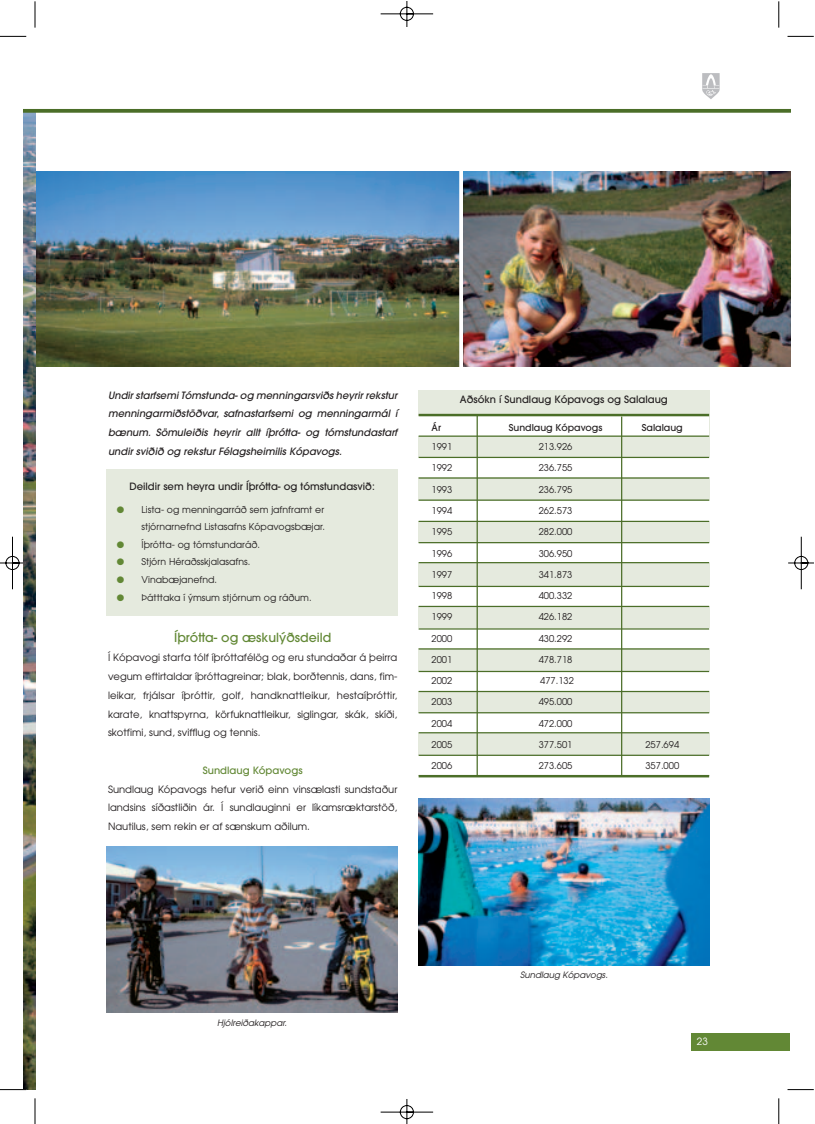
<style>
.page{position:relative;width:815px;height:1124px;background:#fff}
.page>*{position:absolute;margin:0;border:0;box-sizing:border-box;transform-origin:0 0}
.t1{font:500 12.5px "Avant Garde";color:#628835}
.t2{font:10px/18.8px "Avant Garde";color:#231f20;text-align:justify}
.t3{font:italic 500 10px/18.8px "Avant Garde";color:#231f20;text-align:justify}
.t4{font:500 10px "Avant Garde";color:#231f20}
.t5{font:500 10px "Avant Garde";color:#628835}
.t6{font:10px "Avant Garde";color:#fff}
.t7{font:9.38px/17.5px "Avant Garde";color:#231f20;text-align:right}
.t8{font:500 9.38px "Avant Garde";color:#231f20}
.t9{font:italic 8.75px "Avant Garde";color:#231f20}
.s1{color:#628835}
</style>
<div class="page">
<img style="left:0;top:1px;width:814px;height:1122px">
<p class="t3" style="left:108px;top:386px;width:291px">Undir starfsemi Tómstunda- og menningarsviðs heyrir rekstur menningarmiðstöðvar, safnastarfsemi og menningarmál í bænum. Sömuleiðis heyrir allt íþrótta- og tómstundastarf undir sviðið og rekstur Félagsheimilis Kópavogs.</p>
<p class="t4" style="left:129px;top:483px;width:247px">Deildir sem heyra undir Íþrótta- og tómstundasvið:</p>
<p class="t7" style="left:117px;top:501px;width:210px"><span class="s1">●</span> Lista- og menningarráð sem jafnframt er stjórnarnefnd Listasafns Kópavogsbæjar.</p>
<p class="t7" style="left:117px;top:536px;width:145px"><span class="s1">●</span> Íþrótta- og tómstundaráð.</p>
<p class="t7" style="left:117px;top:554px;width:135px"><span class="s1">●</span> Stjórn Héraðsskjalasafns.</p>
<p class="t7" style="left:117px;top:571px;width:102px"><span class="s1">●</span> Vinabæjanefnd.</p>
<p class="t7" style="left:117px;top:589px;width:196px"><span class="s1">●</span> Þátttaka í ýmsum stjórnum og ráðum.</p>
<p class="t1" style="left:174px;top:633px;width:159px">Íþrótta- og æskulýðsdeild</p>
<p class="t2" style="left:108px;top:649px;width:291px">Í Kópavogi starfa tólf íþróttafélög og eru stundaðar á þeirra vegum eftirtaldar íþróttagreinar; blak, borðtennis, dans, fim&shy;leikar, frjálsar íþróttir, golf, handknattleikur, hestaíþróttir, karate, knattspyrna, körfuknattleikur, siglingar, skák, skíði, skotfimi, sund, svifflug og tennis.</p>
<p class="t5" style="left:203px;top:766px;width:101px">Sundlaug Kópavogs</p>
<p class="t2" style="left:108px;top:780px;width:291px">Sundlaug Kópavogs hefur verið einn vinsælasti sundstaður landsins síðastliðin ár. Í sundlauginni er líkamsræktarstöð, Nautilus, sem rekin er af sænskum aðilum.</p>
<p class="t4" style="left:460px;top:396px;width:210px">Aðsókn í Sundlaug Kópavogs og Salalaug</p>
<p class="t8" style="left:432px;top:424px;width:11px">Ár</p>
<p class="t8" style="left:509px;top:424px;width:95px">Sundlaug Kópavogs</p>
<p class="t8" style="left:642px;top:424px;width:43px">Salalaug</p>
<p class="t7" style="left:432px;top:439px;width:22px">1991</p>
<p class="t7" style="left:539px;top:439px;width:35px">213.926</p>
<p class="t7" style="left:432px;top:460px;width:22px">1992</p>
<p class="t7" style="left:539px;top:460px;width:35px">236.755</p>
<p class="t7" style="left:432px;top:481px;width:22px">1993</p>
<p class="t7" style="left:539px;top:481px;width:35px">236.795</p>
<p class="t7" style="left:432px;top:502px;width:22px">1994</p>
<p class="t7" style="left:539px;top:502px;width:35px">262.573</p>
<p class="t7" style="left:432px;top:524px;width:22px">1995</p>
<p class="t7" style="left:539px;top:524px;width:35px">282.000</p>
<p class="t7" style="left:432px;top:545px;width:22px">1996</p>
<p class="t7" style="left:539px;top:545px;width:35px">306.950</p>
<p class="t7" style="left:432px;top:566px;width:22px">1997</p>
<p class="t7" style="left:539px;top:566px;width:35px">341.873</p>
<p class="t7" style="left:432px;top:587px;width:22px">1998</p>
<p class="t7" style="left:539px;top:587px;width:35px">400.332</p>
<p class="t7" style="left:432px;top:609px;width:22px">1999</p>
<p class="t7" style="left:539px;top:609px;width:35px">426.182</p>
<p class="t7" style="left:432px;top:630px;width:22px">2000</p>
<p class="t7" style="left:539px;top:630px;width:35px">430.292</p>
<p class="t7" style="left:432px;top:651px;width:22px">2001</p>
<p class="t7" style="left:539px;top:651px;width:35px">478.718</p>
<p class="t7" style="left:432px;top:672px;width:22px">2002</p>
<p class="t7" style="left:540px;top:672px;width:35px">477.132</p>
<p class="t7" style="left:432px;top:694px;width:22px">2003</p>
<p class="t7" style="left:539px;top:694px;width:35px">495.000</p>
<p class="t7" style="left:432px;top:715px;width:22px">2004</p>
<p class="t7" style="left:539px;top:715px;width:35px">472.000</p>
<p class="t7" style="left:432px;top:736px;width:22px">2005</p>
<p class="t7" style="left:539px;top:736px;width:35px">377.501</p>
<p class="t7" style="left:645px;top:736px;width:35px">257.694</p>
<p class="t7" style="left:432px;top:757px;width:22px">2006</p>
<p class="t7" style="left:539px;top:757px;width:35px">273.605</p>
<p class="t7" style="left:645px;top:757px;width:35px">357.000</p>
<p class="t9" style="left:217px;top:1018px;width:71px">Hjólreiðakappar.</p>
<p class="t9" style="left:520px;top:971px;width:89px">Sundlaug Kópavogs.</p>
<p class="t6" style="left:697px;top:1037px;width:13px">23</p>
</div>
